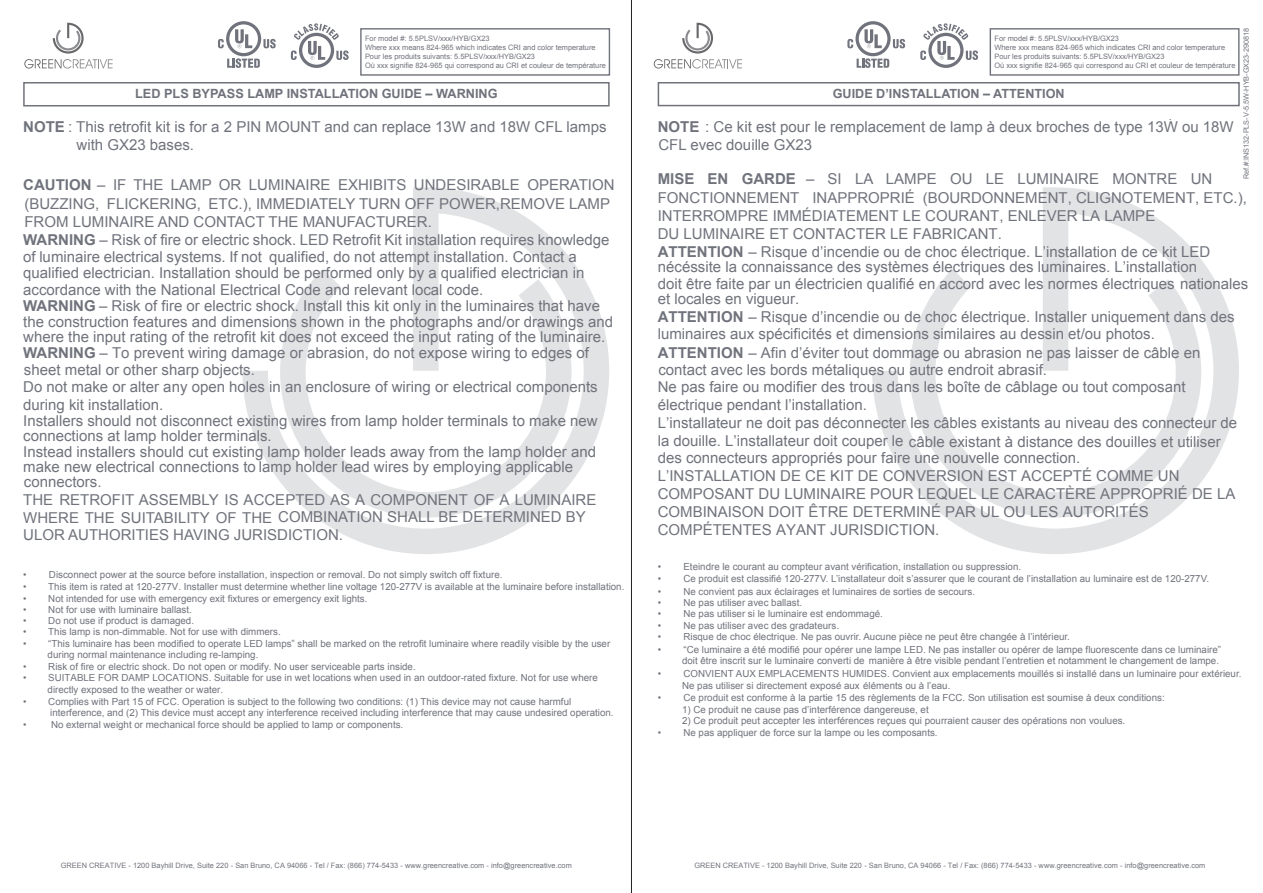
<style>
.page{position:relative;width:1263px;height:893px;background:#fff}
.page>*{position:absolute;margin:0;border:0;box-sizing:border-box;transform-origin:0 0}
.t1{font:15px/17.9px "Arial";color:#70737c}
.t2{font:700 12.75px "Arial";color:#70737c}
.t3{font:700 12.6px "Arial";color:#70737c}
.t4{font:10.5px "Arial";color:#70737c}
.t5{font:9.75px/11.7px "Arial";color:#70737c}
.t6{font:7.35px/8.9px "Arial";color:#70737c}
.t7{font:7.2px "Arial";color:#70737c}
.s1{font-weight:700}
</style>
<div class="page">
<svg style="left:242px;top:187px;width:367px;height:367px"></svg>
<svg style="left:280px;top:269px;width:291px;height:249px"></svg>
<svg style="left:872px;top:187px;width:367px;height:367px"></svg>
<svg style="left:910px;top:269px;width:291px;height:249px"></svg>
<div style="left:23px;top:82px;width:587px;height:24px;border:2px solid #70737c"></div>
<div style="left:360px;top:28px;width:250px;height:48px;border:1px solid #70737c"></div>
<div style="left:990px;top:28px;width:249px;height:48px;border:1px solid #70737c"></div>
<hr style="left:631px;top:0;width:1px;height:893px;background:#231f20">
<div style="left:658px;top:82px;width:582px;height:24px;border:2px solid #70737c"></div>
<svg style="left:654px;top:23px;width:88px;height:46px"></svg>
<svg style="left:920px;top:23px;width:58px;height:45px"></svg>
<svg style="left:847px;top:21px;width:58px;height:47px"></svg>
<svg style="left:24px;top:23px;width:89px;height:46px"></svg>
<svg style="left:291px;top:23px;width:58px;height:45px"></svg>
<svg style="left:218px;top:21px;width:58px;height:47px"></svg>
<p class="t7" style="left:1241px;top:179px;width:153px;rotate:-90deg">Ref.#:INS132-PLS-V-5.5W-HYB-GX23-290818</p>
<p class="t6" style="left:365px;top:34px;width:242px">For model #: 5.5PLSV/xxx/HYB/GX23<br>Where xxx means 824-965 which indicates CRI and color temperature Pour les produits suivants: 5.5PLSV/xxx/HYB/GX23<br>Où xxx signifie 824-965 qui correspond au CRI et couleur de température</p>
<p class="t6" style="left:994px;top:34px;width:242px">For model #: 5.5PLSV/xxx/HYB/GX23<br>Where xxx means 824-965 which indicates CRI and color temperature Pour les produits suivants: 5.5PLSV/xxx/HYB/GX23<br>Où xxx signifie 824-965 qui correspond au CRI et couleur de température</p>
<p class="t3" style="left:833px;top:85px;width:233px">GUIDE D’INSTALLATION – ATTENTION</p>
<p class="t2" style="left:135px;top:85px;width:364px">LED PLS BYPASS LAMP INSTALLATION GUIDE – WARNING</p>
<p class="t4" style="left:1169px;top:110px;width:4px">.</p>
<p class="t1" style="left:77px;top:118px;width:531px;text-indent:-53px"><span class="s1">NOTE</span> : This retrofit kit is for a 2 PIN MOUNT and can replace 13W and 18W CFL lamps with GX23 bases.</p>
<p class="t1" style="left:23px;top:176px;width:593px;line-height:18.3px"><span class="s1">CAUTION</span> – IF THE LAMP OR LUMINAIRE EXHIBITS UNDESIRABLE OPERATION (BUZZING, FLICKERING, ETC.), IMMEDIATELY TURN OFF POWER,REMOVE LAMP FROM LUMINAIRE AND CONTACT THE MANUFACTURER.<br><span class="s1">WARNING</span> – Risk of fire or electric shock. LED Retrofit Kit installation requires knowledge</p>
<p class="t1" style="left:23px;top:248px;width:563px;line-height:16.5px">of luminaire electrical systems. If not<br>qualified electrician. Installation should be performed only by a qualified electrician in</p>
<p class="t1" style="left:658px;top:118px;width:578px"><span class="s1">NOTE</span> : Ce kit est pour le remplacement de lamp à deux broches de type 13W ou 18W<br>CFL evec douille GX23</p>
<p class="t1" style="left:923px;top:170px;width:326px;line-height:18.6px;text-indent:-265px"><span class="s1">MISE EN GARDE</span> – SI LA LAMPE OU LE LUMINAIRE MONTRE UN (BOURDONNEMENT, CLIGNOTEMENT, ETC.),</p>
<p class="t1" style="left:658px;top:224px;width:554px">DU LUMINAIRE ET CONTACTER LE FABRICANT.<br><span class="s1">ATTENTION</span> – Risque d’incendie ou de choc électrique. L’installation de ce kit LED</p>
<p class="t1" style="left:658px;top:259px;width:592px;line-height:15.9px">nécéssite la connaissance des systèmes électriques des luminaires. L’installation<br>doit être faite par un électricien qualifié en accord avec les normes électriques nationales et locales en vigueur.</p>
<p class="t1" style="left:658px;top:308px;width:581px"><span class="s1">ATTENTION</span> – Risque d’incendie ou de choc électrique. Installer uniquement dans des luminaires aux spécificités et dimensions similaires au dessin et/ou photos.<br><span class="s1">ATTENTION</span> – Afin d’éviter tout dommage ou abrasion ne pas laisser de câble en contact avec les bords métaliques ou autre endroit abrasif.<br>Ne pas faire ou modifier des trous dans les boîte de câblage ou tout composant électrique pendant l’installation.<br>L’installateur ne doit pas déconnecter les câbles existants au niveau des connecteur de la douille. L’installateur doit couper le câble existant à distance des douilles et utiliser</p>
<p class="t1" style="left:658px;top:449px;width:579px">des connecteurs appropriés pour faire une nouvelle connection.<br>L’INSTALLATION DE CE KIT DE CONVERSION EST ACCEPTÉ COMME UN COMPOSANT DU LUMINAIRE POUR LEQUEL LE CARACTÈRE APPROPRIÉ DE LA COMBINAISON DOIT ÊTRE DETERMINÉ PAR UL OU LES AUTORITÉS COMPÉTENTES AYANT JURISDICTION.</p>
<p class="t5" style="left:658px;top:561px;width:365px">• Eteindre le courant au compteur avant vérification, installation ou suppression.</p>
<p class="t5" style="left:658px;top:573px;width:553px">• Ce produit est classifié 120-277V. L’installateur doit s’assurer que le courant de l’installation au luminaire est de 120-277V.</p>
<p class="t5" style="left:658px;top:586px;width:319px">• Ne convient pas aux éclairages et luminaires de sorties de secours.</p>
<p class="t5" style="left:658px;top:597px;width:146px">• Ne pas utiliser avec ballast.</p>
<p class="t5" style="left:658px;top:608px;width:227px">• Ne pas utiliser si le luminaire est endommagé.</p>
<p class="t5" style="left:658px;top:620px;width:183px">• Ne pas utiliser avec des gradateurs.</p>
<p class="t1" style="left:658px;top:189px;width:499px">FONCTIONNEMENT INAPPROPRIÉ<br>INTERROMPRE IMMÉDIATEMENT LE COURANT, ENLEVER LA LAMPE</p>
<p class="t1" style="left:269px;top:248px;width:309px">qualified, do not attempt installation. Contact a</p>
<p class="t1" style="left:23px;top:282px;width:591px;line-height:16.2px">accordance with the National Electrical Code and relevant local code.<br><span class="s1">WARNING</span> – Risk of fire or electric shock. Install this kit only in the luminaires that have the construction features and dimensions shown in the photographs and/or drawings and where the input rating of the retrofit kit does not exceed the input rating of the luminaire.<br><span class="s1">WARNING</span> – To prevent wiring damage or abrasion, do not expose wiring to edges of sheet metal or other sharp objects.<br>Do not make or alter any open holes in an enclosure of wiring or electrical components</p>
<p class="t1" style="left:23px;top:396px;width:576px;line-height:16.6px">during kit installation.<br>Installers should not disconnect existing wires from lamp holder terminals to make new</p>
<p class="t1" style="left:23px;top:428px;width:574px;line-height:15.3px">connections at lamp holder terminals.<br>Instead installers should cut existing lamp holder leads away from the lamp holder and make new electrical connections to lamp holder lead wires by employing applicable connectors.</p>
<p class="t1" style="left:23px;top:491px;width:575px">THE RETROFIT ASSEMBLY IS ACCEPTED AS A COMPONENT OF A LUMINAIRE<br>WHERE THE SUITABILITY OF THE COMBINATION SHALL BE DETERMINED BY<br>ULOR AUTHORITIES HAVING JURISDICTION.</p>
<p class="t5" style="left:23px;top:569px;width:481px">• Disconnect power at the source before installation, inspection or removal. Do not simply switch off fixture.</p>
<p class="t5" style="left:23px;top:581px;width:603px">• This item is rated at 120-277V. Installer must determine whether line voltage 120-277V is available at the luminaire before installation.</p>
<p class="t5" style="left:23px;top:593px;width:346px">• Not intended for use with emergency exit fixtures or emergency exit lights.</p>
<p class="t5" style="left:23px;top:604px;width:170px">• Not for use with luminaire ballast.</p>
<p class="t5" style="left:23px;top:615px;width:172px">• Do not use if product is damaged.</p>
<p class="t5" style="left:23px;top:625px;width:259px">• This lamp is non-dimmable. Not for use with dimmers.</p>
<p class="t5" style="left:48px;top:637px;width:564px;text-indent:-24px">• “This luminaire has been modified to operate LED lamps” shall be marked on the retrofit luminaire where readily visible by the user during normal maintenance including re-lamping.</p>
<p class="t5" style="left:23px;top:660px;width:394px">• Risk of fire or electric shock. Do not open or modify. No user serviceable parts inside.</p>
<p class="t5" style="left:48px;top:672px;width:552px;text-indent:-24px">• SUITABLE FOR DAMP LOCATIONS. Suitable for use in wet locations when used in an outdoor-rated fixture. Not for use where directly exposed to the weather or water.</p>
<p class="t5" style="left:23px;top:695px;width:549px">• Complies with Part 15 of FCC. Operation is subject to the following two conditions: (1) This device may not cause harmful</p>
<p class="t5" style="left:50px;top:707px;width:565px">interference, and (2) This device must accept any interference received including interference that may cause undesired operation.</p>
<p class="t5" style="left:23px;top:719px;width:5px">•</p>
<p class="t5" style="left:51px;top:719px;width:354px">No external weight or mechanical force should be applied to lamp or components.</p>
<p class="t5" style="left:658px;top:631px;width:414px">• Risque de choc électrique. Ne pas ouvrir. Aucune pièce ne peut être changée à l’intérieur.</p>
<p class="t5" style="left:658px;top:643px;width:565px;text-align:right">• “Ce luminaire a été modifié pour opérer une lampe LED. Ne pas installer ou opérer de lampe fluorescente dans ce luminaire” doit être inscrit sur le luminaire converti de manière à être visible pendant l’entretien et notamment le changement de lampe.</p>
<p class="t5" style="left:682px;top:668px;width:561px;text-indent:-24px">• CONVIENT AUX EMPLACEMENTS HUMIDES. Convient aux emplacements mouillés si installé dans un luminaire pour extérieur.<br>Ne pas utiliser si directement exposé aux éléments ou à l’eau.</p>
<p class="t5" style="left:658px;top:692px;width:508px">• Ce produit est conforme à la partie 15 des règlements de la FCC. Son utilisation est soumise à deux conditions:</p>
<p class="t5" style="left:682px;top:703px;width:248px">1) Ce produit ne cause pas d’interférence dangereuse, et</p>
<p class="t5" style="left:682px;top:715px;width:445px">2) Ce produit peut accepter les interférences reçues qui pourraient causer des opérations non voulues.</p>
<p class="t5" style="left:658px;top:727px;width:281px">• Ne pas appliquer de force sur la lampe ou les composants.</p>
<p class="t6" style="left:61px;top:861px;width:513px">GREEN CREATIVE - 1200 Bayhill Drive, Suite 220 - San Bruno, CA 94066 - Tel / Fax: (866) 774-5433 - www.greencreative.com - info@greencreative.com</p>
<p class="t6" style="left:694px;top:861px;width:513px">GREEN CREATIVE - 1200 Bayhill Drive, Suite 220 - San Bruno, CA 94066 - Tel / Fax: (866) 774-5433 - www.greencreative.com - info@greencreative.com</p>
</div>
